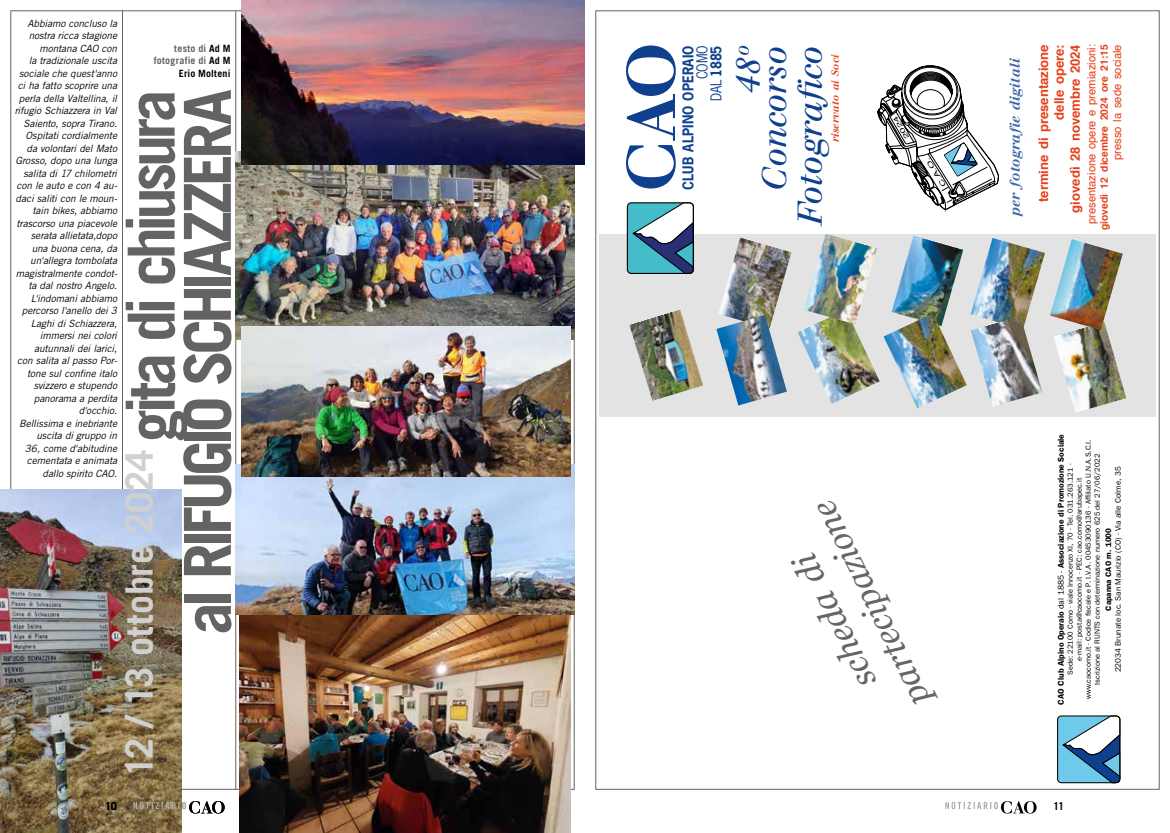
<style>
.page{position:relative;width:1170px;height:833px;background:#fff}
.page>*{position:absolute;margin:0;border:0;box-sizing:border-box;transform-origin:0 0}
.t1{font:700 67.25px "Walbaum";color:#0f408e}
.t2{font:700 65px/56.2px "Trade Gothic LT Std";letter-spacing:-.075em;color:#646363;text-align:right}
.t3{font:700 37.88px "Trade Gothic LT Std";color:#d0d0d0}
.t4{font:italic 33.62px/40.4px "Georgia";color:#666;text-align:center}
.t5{font:italic 33.62px/35.5px "Walbaum";letter-spacing:-.015em;color:#0f408e;text-align:right}
.t6{font:italic 700 14px "Walbaum";color:#3f66a4}
.t7{font:700 14px "News Gothic Std";letter-spacing:.01em;color:#0f408e;scale:.92 1}
.t8{font:14px/14px "News Gothic Std";color:#0f408e;text-align:right;scale:.92 1}
.t9{font:700 13.12px/15.8px "Helvetica";color:#e73f19;text-align:right}
.t10{font:11.25px "Helvetica";color:#e73f19}
.t11{font:700 11px "Trade Gothic LT Std";color:#000}
.t12{font:700 10.25px "Helvetica";color:#e73f19}
.t13{font:italic 700 10.25px "Walbaum";color:#e73f19}
.t14{font:italic 10px/12.5px "Trade Gothic LT Std";letter-spacing:-.01em;color:#000;text-align:right}
.t15{font:700 10px/12.5px "Trade Gothic LT Std";letter-spacing:.025em;color:#646363;text-align:right}
.t16{font:600 8.38px "Franklin Gothic";color:#000}
.t17{font:8px "Franklin Gothic";color:#000}
.t18{font:600 8px "Franklin Gothic";color:#000}
.t19{font:7.5px/9px "Franklin Gothic";color:#000;text-align:center}
.t20{font:6.5px "Helvetica";color:#000;scale:1.7 1}
.s1{color:#000}
.s2{font-weight:700}
.s3{font-weight:400}
</style>
<div class="page">
<hr style="left:235px;top:11px;width:1px;height:778px;background:#646363">
<hr style="left:122px;top:11px;width:1px;height:778px;background:#646363">
<img style="left:240px;top:615px;width:330px;height:218px">
<img style="left:236px;top:152px;width:338px;height:187px">
<img style="left:0;top:489px;width:182px;height:344px">
<img style="left:236px;top:464px;width:338px;height:151px">
<img style="left:241px;top:327px;width:329px;height:150px">
<img style="left:241px;top:0;width:344px;height:164px">
<svg style="left:133px;top:801px;width:92px;height:12px"></svg>
<div style="left:599px;top:234px;width:556px;height:182px;background:#e3e3e3"></div>
<div style="left:627px;top:203px;width:66px;height:71px;background:#45bcca;border-radius:4px"></div>
<svg style="left:632px;top:202px;width:62px;height:72px"></svg>
<div style="left:626px;top:202px;width:67px;height:72px;border:1px solid #000;border-radius:4px"></div>
<svg style="left:877px;top:65px;width:121px;height:147px"></svg>
<div style="left:1057px;top:716px;width:62px;height:67px;background:linear-gradient(to bottom,#6ec9ea,#6ec9ea);border-radius:4px"></div>
<svg style="left:1062px;top:716px;width:58px;height:67px"></svg>
<div style="left:1056px;top:715px;width:64px;height:68px;border:1px solid #000;border-radius:4px"></div>
<img style="left:891px;top:235px;width:72px;height:78px">
<img style="left:1054px;top:330px;width:72px;height:83px">
<img style="left:719px;top:238px;width:72px;height:77px">
<img style="left:1050px;top:239px;width:72px;height:91px">
<img style="left:970px;top:238px;width:74px;height:78px">
<img style="left:716px;top:315px;width:70px;height:90px">
<img style="left:883px;top:313px;width:83px;height:95px">
<img style="left:798px;top:324px;width:81px;height:80px">
<img style="left:629px;top:310px;width:74px;height:91px">
<img style="left:804px;top:234px;width:72px;height:90px">
<img style="left:971px;top:316px;width:71px;height:90px">
<svg style="left:945px;top:801px;width:91px;height:12px"></svg>
<p class="t14" style="left:15px;top:17px;width:104px">Abbiamo concluso la nostra ricca stagione montana CAO con<br>la tradizionale uscita sociale che quest'anno ci ha fatto scoprire una perla della Valtellina, il rifugio Schiazzera in Val<br>Saiento, sopra Tirano.<br>Ospitati cordialmente da volontari del Mato<br>Grosso, dopo una lunga salita di 17 chilometri con le auto e con 4 au&shy;daci saliti con le moun&shy;tain bikes, abbiamo trascorso una piacevole serata allietata,dopo una buona cena, da un'allegra tombolata magistralmente condot&shy;ta dal nostro Angelo.<br>L'indomani abbiamo percorso l'anello dei 3<br>Laghi di Schiazzera, immersi nei colori autunnali dei larici,<br>con salita al passo Por&shy;tone sul confine italo svizzero e stupendo panorama a perdita d'occhio.<br>Bellissima e inebriante uscita di gruppo in<br>36, come d'abitudine cementata e animata dallo spirito CAO.</p>
<p class="t15" style="left:154px;top:42px;width:78px">testo di <span class="s1">Ad M </span>fotografie di <span class="s1">Ad M<br>Erio Molteni</span></p>
<h2 class="t2" style="left:122px;top:634px;width:547px;rotate:-90deg">gita di chiusura<br>al RIFUGIO SCHIAZZERA</h2>
<h3 class="t3" style="left:116px;top:777px;width:328px;rotate:-90deg">12 / 13 ottobre 2024</h3>
<p class="t11" style="left:105px;top:799px;width:13px">10</p>
<h3 class="t5" style="left:730px;top:93px;width:49px;rotate:-90deg">48<sup>o</sup></h3>
<h3 class="t9" style="left:1035px;top:213px;width:170px;rotate:-90deg">termine di presentazione delle opere:<br>giovedì 28 novembre 2024</h3>
<p class="t10" style="left:1082px;top:224px;width:181px;rotate:-90deg">presentazione opere e premiazioni:</p>
<p class="t12" style="left:1095px;top:230px;width:187px;rotate:-90deg">giovedì 12 dicembre 2024 ore 21:15</p>
<p class="t10" style="left:1108px;top:160px;width:117px;rotate:-90deg">presso la sede sociale</p>
<h1 class="t1" style="left:610px;top:192px;width:153px;rotate:-90deg">CAO</h1>
<h3 class="t7" style="left:679px;top:190px;width:158px;rotate:-90deg">CLUB ALPINO OPERAIO</h3>
<h3 class="t8" style="left:695px;top:101px;width:62px;rotate:-90deg">COMO<br>DAL <span class="s2">1885</span></h3>
<p class="t13" style="left:828px;top:142px;width:89px;rotate:-90deg">riservato ai Soci</p>
<h3 class="t5" style="left:756px;top:225px;width:181px;rotate:-90deg">Concorso<br>Fotografico</h3>
<h3 class="t6" style="left:1006px;top:216px;width:159px;rotate:-90deg">per fotografie digitali</h3>
<p class="t20" style="left:903px;top:141px;width:16px;rotate:-121deg">2024</p>
<p class="t20" style="left:940px;top:189px;width:21px;rotate:-123deg">C.A.O.</p>
<h3 class="t4" style="left:865px;top:730px;width:226px;rotate:-116deg">scheda di partecipazione</h3>
<p class="t16" style="left:1055px;top:704px;width:272px;rotate:-90deg">CAO Club Alpino Operaio <span class="s3">dal 1885 -</span> Associazione di Promozione Sociale</p>
<p class="t19" style="left:1065px;top:699px;width:261px;rotate:-90deg">Sede: 22100 Como - viale Innocenzo XI, 70 - Tel. 031.263.121 -<br>e-mail: posta@caocomo.it - PEC: cao.como@arubapec.it<br>www.caocomo.it - Codice fiscale e P. I.V.A. 00453090136 - Affiliato U.N.A.S.C.I.<br>Iscrizione al RUNTS con determinazione numero 625 del 27/06/2022</p>
<p class="t17" style="left:1113px;top:672px;width:208px;rotate:-90deg">22034 Brunate loc. San Maurizio (CO) - Via alle Colme, 35</p>
<p class="t18" style="left:1103px;top:610px;width:84px;rotate:-90deg">Capanna CAO m. 1000</p>
<p class="t11" style="left:1052px;top:799px;width:13px">11</p>
</div>
